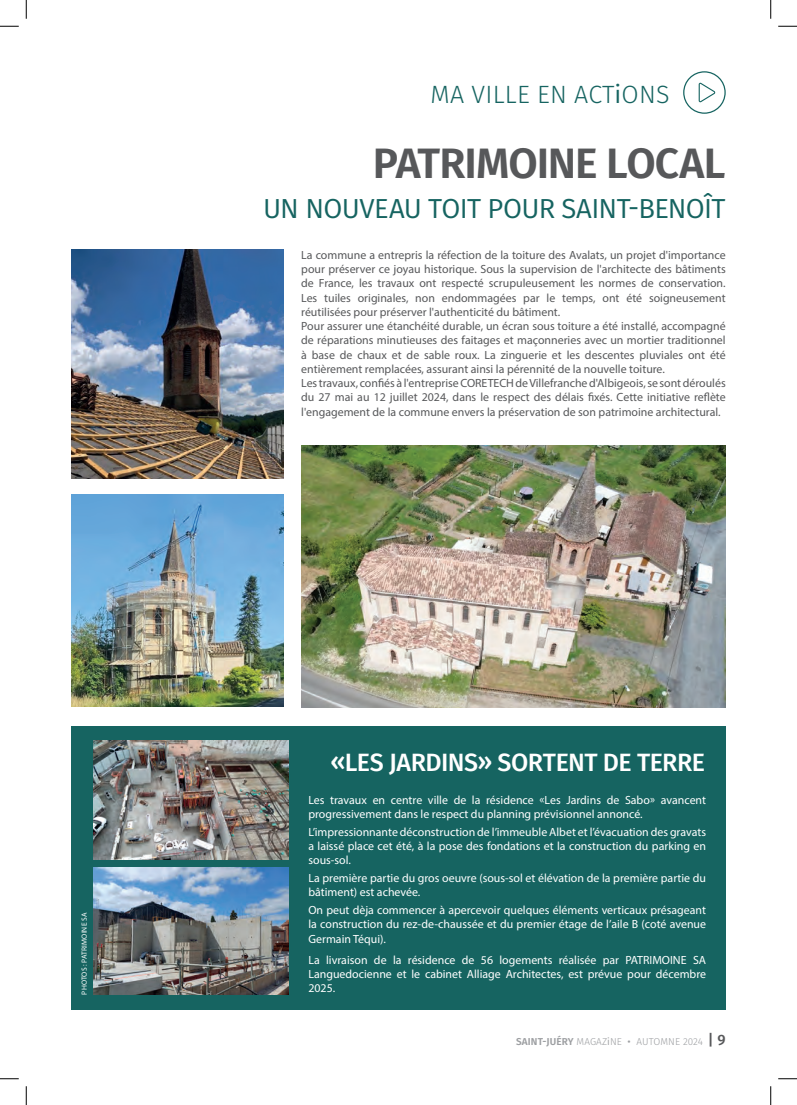
<style>
.page{position:relative;width:797px;height:1105px;background:#fff}
.page>*{position:absolute;margin:0;border:0;box-sizing:border-box;transform-origin:0 0}
.t1{font:600 42.5px "Fira Sans";letter-spacing:-.025em;color:#57585a}
.t2{font:27.5px "Fira Sans";letter-spacing:-.025em;color:#166461}
.t3{font:500 25px "Fira Sans";letter-spacing:-.02em;color:#fff}
.t4{font:300 25px "Fira Sans";letter-spacing:.01em;color:#166461}
.t5{font:11.88px/14.2px "Myriad Pro";color:#57585a}
.t6{font:11.88px/14.2px "Myriad Pro";color:#fff;text-align:justify}
.t7{font:300 10px "Fira Sans";letter-spacing:.005em;color:#9d9fa2}
.t8{font:7.5px "Myriad Pro";letter-spacing:.02em;color:#fff}
.s1{font-weight:400}
.s2{font-weight:600}
.s3{font-weight:500;font-size:15px;color:#57585a}
</style>
<div class="page">
<div style="left:71px;top:726px;width:654px;height:284px;background:#166461"></div>
<div style="left:683px;top:71px;width:42px;height:43px;border:1px solid #166461;border-radius:50%"></div>
<svg style="left:698px;top:83px;width:17px;height:19px"></svg>
<img style="left:71px;top:495px;width:212px;height:211px">
<img style="left:301px;top:446px;width:424px;height:261px">
<img style="left:94px;top:740px;width:194px;height:119px">
<img style="left:94px;top:868px;width:194px;height:126px">
<img style="left:71px;top:250px;width:212px;height:229px">
<svg style="left:0;top:25px;width:19px;height:2px"></svg>
<svg style="left:778px;top:25px;width:19px;height:2px"></svg>
<svg style="left:0;top:1078px;width:19px;height:1px"></svg>
<svg style="left:778px;top:1078px;width:19px;height:1px"></svg>
<svg style="left:25px;top:0;width:2px;height:19px"></svg>
<svg style="left:25px;top:1086px;width:2px;height:19px"></svg>
<svg style="left:770px;top:0;width:1px;height:19px"></svg>
<svg style="left:770px;top:1086px;width:1px;height:19px"></svg>
<p class="t8" style="left:80px;top:994px;width:83px;rotate:-90deg">PHOTOS : PATRIMOINE SA</p>
<h3 class="t4" style="left:430px;top:76px;width:240px">MA VILLE EN ACT<span class="s1">i</span>ONS</h3>
<h1 class="t1" style="left:373px;top:128px;width:354px">PATRIMOINE LOCAL</h1>
<h2 class="t2" style="left:263px;top:188px;width:464px">UN NOUVEAU TOIT POUR SAINT-BENOÎT</h2>
<p class="t5" style="left:301px;top:248px;width:426px">La commune a entrepris la réfection de la toiture des Avalats, un projet d'importance pour préserver ce joyau historique. Sous la supervision de l'architecte des bâtiments de France, les travaux ont respecté scrupuleusement les normes de conservation.<br>Les tuiles originales, non endommagées par le temps, ont été soigneusement réutilisées pour préserver l'authenticité du bâtiment.<br>Pour assurer une étanchéité durable, un écran sous toiture a été installé, accompagné de réparations minutieuses des faitages et maçonneries avec un mortier traditionnel à base de chaux et de sable roux. La zinguerie et les descentes pluviales ont été entièrement remplacées, assurant ainsi la pérennité de la nouvelle toiture.<br>Les travaux, confiés à l'entreprise CORETECH de Villefranche d'Albigeois, se sont déroulés du 27 mai au 12 juillet 2024, dans le respect des délais fixés. Cette initiative reflète l'engagement de la commune envers la préservation de son patrimoine architectural.</p>
<h3 class="t3" style="left:330px;top:745px;width:376px">«LES JARDINS» SORTENT DE TERRE</h3>
<p class="t6" style="left:308px;top:792px;width:399px">Les travaux en centre ville de la résidence «Les Jardins de Sabo» avancent progressivement dans le respect du planning prévisionnel annoncé.</p>
<p class="t6" style="left:308px;top:824px;width:399px">L’impressionnante déconstruction de l’immeuble Albet et l’évacuation des gravats a laissé place cet été, à la pose des fondations et la construction du parking en sous-sol.</p>
<p class="t6" style="left:308px;top:871px;width:399px">La première partie du gros oeuvre (sous-sol et élévation de la première partie du bâtiment) est achevée.</p>
<p class="t6" style="left:308px;top:903px;width:399px">On peut dèja commencer à apercevoir quelques éléments verticaux présageant la construction du rez-de-chaussée et du premier étage de l’aile B (coté avenue Germain Téqui).</p>
<p class="t6" style="left:308px;top:952px;width:399px">La livraison de la résidence de 56 logements réalisée par PATRIMOINE SA Languedocienne et le cabinet Alliage Architectes, est prévue pour décembre 2025.</p>
<p class="t7" style="left:516px;top:1035px;width:211px"><span class="s2">SAINT-JUÉRY</span> MAGAZ<span class="s1">i</span>NE <span class="s1">•</span> AUTOMNE 2024 <span class="s3">| 9</span></p>
</div>
